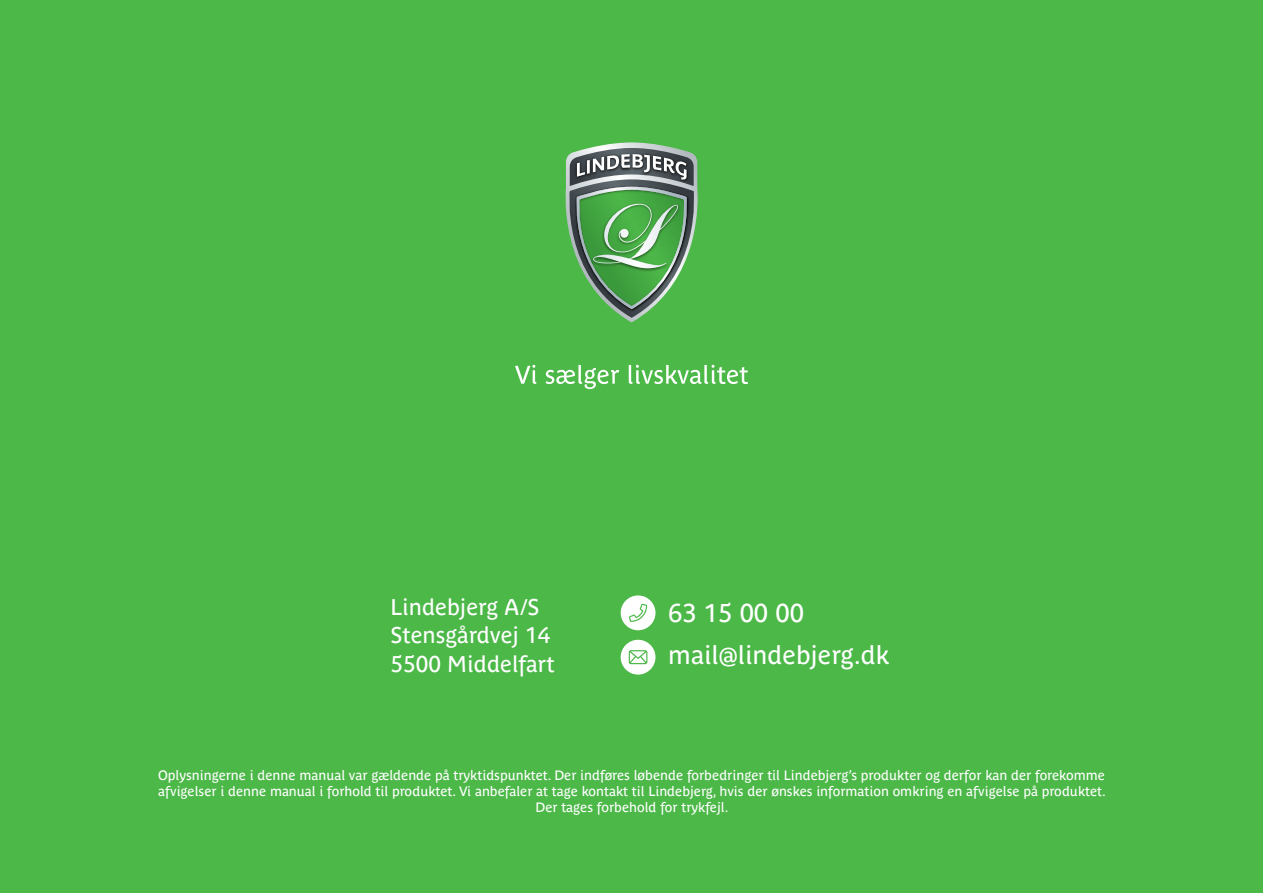
<style>
.page{position:relative;width:1263px;height:893px;background:#4cb848}
.page>*{position:absolute;margin:0;border:0;box-sizing:border-box;transform-origin:0 0}
.Mellmerub_2l{font:25.5px "Parisine Plus Std";color:#fff}
.Mellmerub_2l-2{font:22.5px "Parisine Plus Std";color:#fff}
.Mellmerub_2l-3{font:13.5px/16.2px "Parisine Plus Std";color:#fff;text-align:center}
</style>
<div class="page">
<svg style="left:565px;top:142px;width:133px;height:180px"></svg>
<svg style="left:515px;top:365px;width:21px;height:19px"></svg>
<svg style="left:546px;top:365px;width:73px;height:24px"></svg>
<svg style="left:629px;top:365px;width:119px;height:19px"></svg>
<svg style="left:621px;top:640px;width:34px;height:35px"></svg>
<svg style="left:621px;top:595px;width:34px;height:35px"></svg>
<p class="Mellmerub_2l-2" style="left:391px;top:594px;width:150px">Lindebjerg A/S</p>
<p class="Mellmerub_2l" style="left:668px;top:598px;width:137px">63 15 00 00</p>
<p class="Mellmerub_2l-2" style="left:391px;top:623px;width:161px">Stensgårdvej 14</p>
<p class="Mellmerub_2l-2" style="left:391px;top:651px;width:166px">5500 Middelfart</p>
<p class="Mellmerub_2l" style="left:668px;top:640px;width:223px">mail@lindebjerg.dk</p>
<p class="Mellmerub_2l-3" style="left:158px;top:767px;width:949px">Oplysningerne i denne manual var gældende på tryktidspunktet. Der indføres løbende forbedringer til Lindebjerg’s produkter og derfor kan der forekomme afvigelser i denne manual i forhold til produktet. Vi anbefaler at tage kontakt til Lindebjerg, hvis der ønskes information omkring en afvigelse på produktet.<br>Der tages forbehold for trykfejl.</p>
</div>
